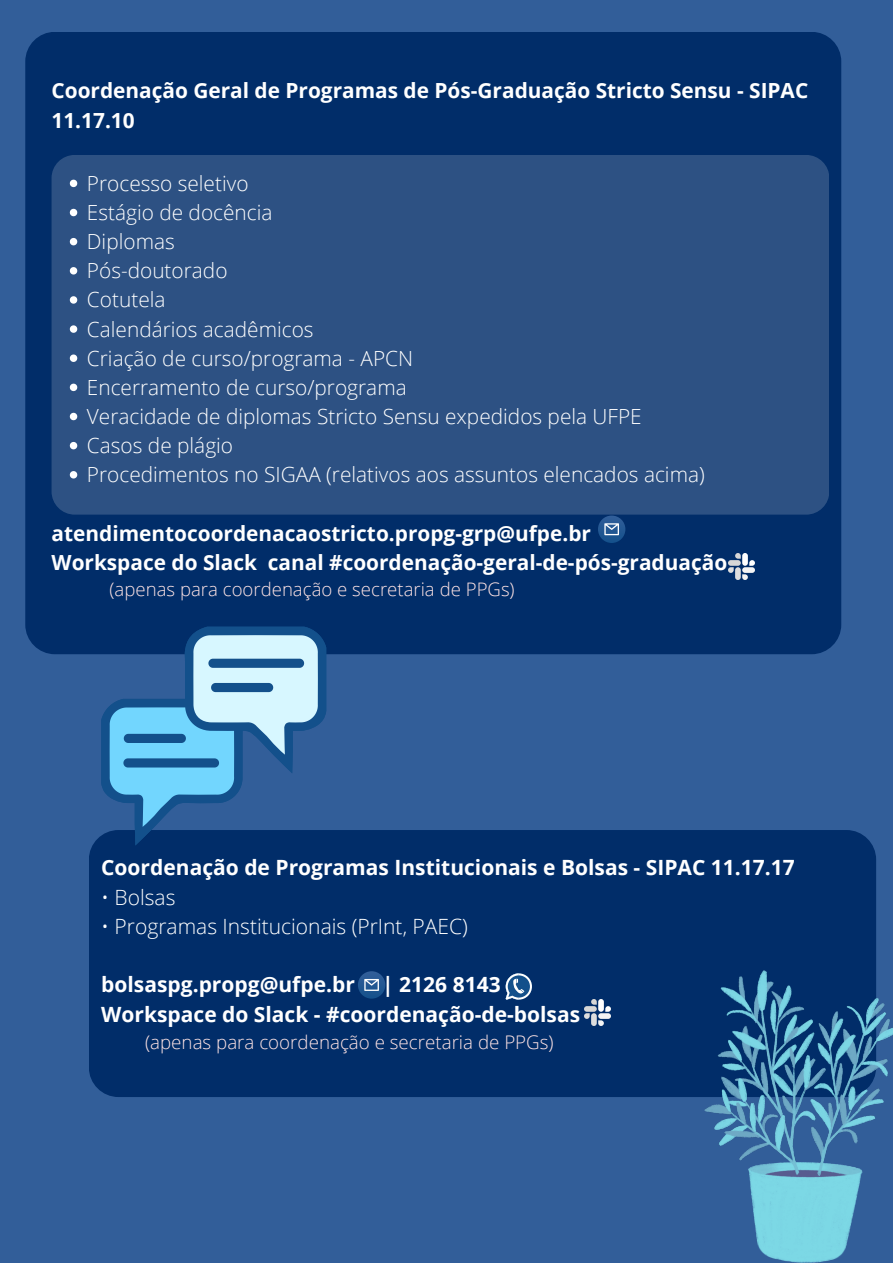
<style>
.page{position:relative;width:893px;height:1263px;background:#325e99}
.page>*{position:absolute;margin:0;border:0;box-sizing:border-box;transform-origin:0 0}
.t1{font:700 21px "Open Sans";color:#fff}
.t2{font:300 21px "Open Sans";color:#fff}
.t3{font:300 20.85px "Open Sans";color:#fff}
.t4{font:700 20.85px/29.1px "Open Sans";color:#fff}
.t5{font:300 18.75px "Open Sans";color:#ffe4e5}
.t6{font:300 18.6px "Open Sans";color:#ffe4e5}
</style>
<div class="page">
<div style="left:25px;top:32px;width:816px;height:622px;background:#012d69;border-radius:30px"></div>
<div style="left:52px;top:155px;width:777px;height:360px;background:#2d5183;border-radius:23px"></div>
<svg style="left:70px;top:180px;width:7px;height:7px"></svg>
<svg style="left:70px;top:209px;width:7px;height:7px"></svg>
<svg style="left:70px;top:238px;width:7px;height:7px"></svg>
<svg style="left:70px;top:267px;width:7px;height:7px"></svg>
<svg style="left:70px;top:296px;width:7px;height:8px"></svg>
<svg style="left:70px;top:325px;width:7px;height:8px"></svg>
<svg style="left:70px;top:354px;width:7px;height:8px"></svg>
<svg style="left:70px;top:384px;width:7px;height:7px"></svg>
<svg style="left:70px;top:413px;width:7px;height:7px"></svg>
<svg style="left:70px;top:442px;width:7px;height:7px"></svg>
<svg style="left:70px;top:471px;width:7px;height:7px"></svg>
<div style="left:89px;top:830px;width:787px;height:267px;background:#012d69;border-radius:30px"></div>
<img style="left:704px;top:970px;width:189px;height:293px">
<svg style="left:101px;top:627px;width:225px;height:218px"></svg>
<svg style="left:110px;top:635px;width:208px;height:192px"></svg>
<svg style="left:598px;top:515px;width:27px;height:28px"></svg>
<svg style="left:604px;top:523px;width:15px;height:12px"></svg>
<img style="left:729px;top:553px;width:25px;height:26px">
<div style="left:358px;top:971px;width:27px;height:28px;background:linear-gradient(to bottom,#325e99,#15508b);border-radius:50%"></div>
<svg style="left:364px;top:979px;width:15px;height:12px"></svg>
<img style="left:584px;top:1000px;width:26px;height:26px">
<svg style="left:506px;top:973px;width:26px;height:27px"></svg>
<p class="t4" style="left:52px;top:76px;width:758px">Coordenação Geral de Programas de Pós-Graduação Stricto Sensu - SIPAC<br>11.17.10</p>
<p class="t3" style="left:87px;top:169px;width:163px">Processo seletivo</p>
<p class="t3" style="left:87px;top:198px;width:187px">Estágio de docência</p>
<p class="t3" style="left:87px;top:227px;width:89px">Diplomas</p>
<p class="t3" style="left:87px;top:256px;width:142px">Pós-doutorado</p>
<p class="t3" style="left:87px;top:285px;width:80px">Cotutela</p>
<p class="t3" style="left:87px;top:314px;width:228px">Calendários acadêmicos</p>
<p class="t3" style="left:87px;top:343px;width:328px">Criação de curso/programa - APCN</p>
<p class="t3" style="left:87px;top:372px;width:321px">Encerramento de curso/programa</p>
<p class="t3" style="left:87px;top:402px;width:556px">Veracidade de diplomas Stricto Sensu expedidos pela UFPE</p>
<p class="t3" style="left:87px;top:431px;width:148px">Casos de plágio</p>
<p class="t3" style="left:87px;top:460px;width:619px">Procedimentos no SIGAA (relativos aos assuntos elencados acima)</p>
<p class="t4" style="left:52px;top:518px;width:541px">atendimentocoordenacaostricto.propg-grp@ufpe.br</p>
<p class="t4" style="left:52px;top:547px;width:677px">Workspace do Slack canal #coordenação-geral-de-pós-graduação</p>
<p class="t6" style="left:109px;top:576px;width:407px">(apenas para coordenação e secretaria de PPGs)</p>
<p class="t1" style="left:101px;top:853px;width:695px">Coordenação de Programas Institucionais e Bolsas - SIPAC 11.17.17</p>
<p class="t2" style="left:101px;top:882px;width:76px">• Bolsas</p>
<p class="t2" style="left:101px;top:911px;width:368px">• Programas Institucionais (PrInt, PAEC)</p>
<p class="t1" style="left:101px;top:970px;width:255px">bolsaspg.propg@ufpe.br</p>
<p class="t1" style="left:382px;top:970px;width:120px">| 2126 8143</p>
<p class="t1" style="left:101px;top:999px;width:480px">Workspace do Slack - #coordenação-de-bolsas</p>
<p class="t5" style="left:145px;top:1028px;width:410px">(apenas para coordenação e secretaria de PPGs)</p>
</div>
